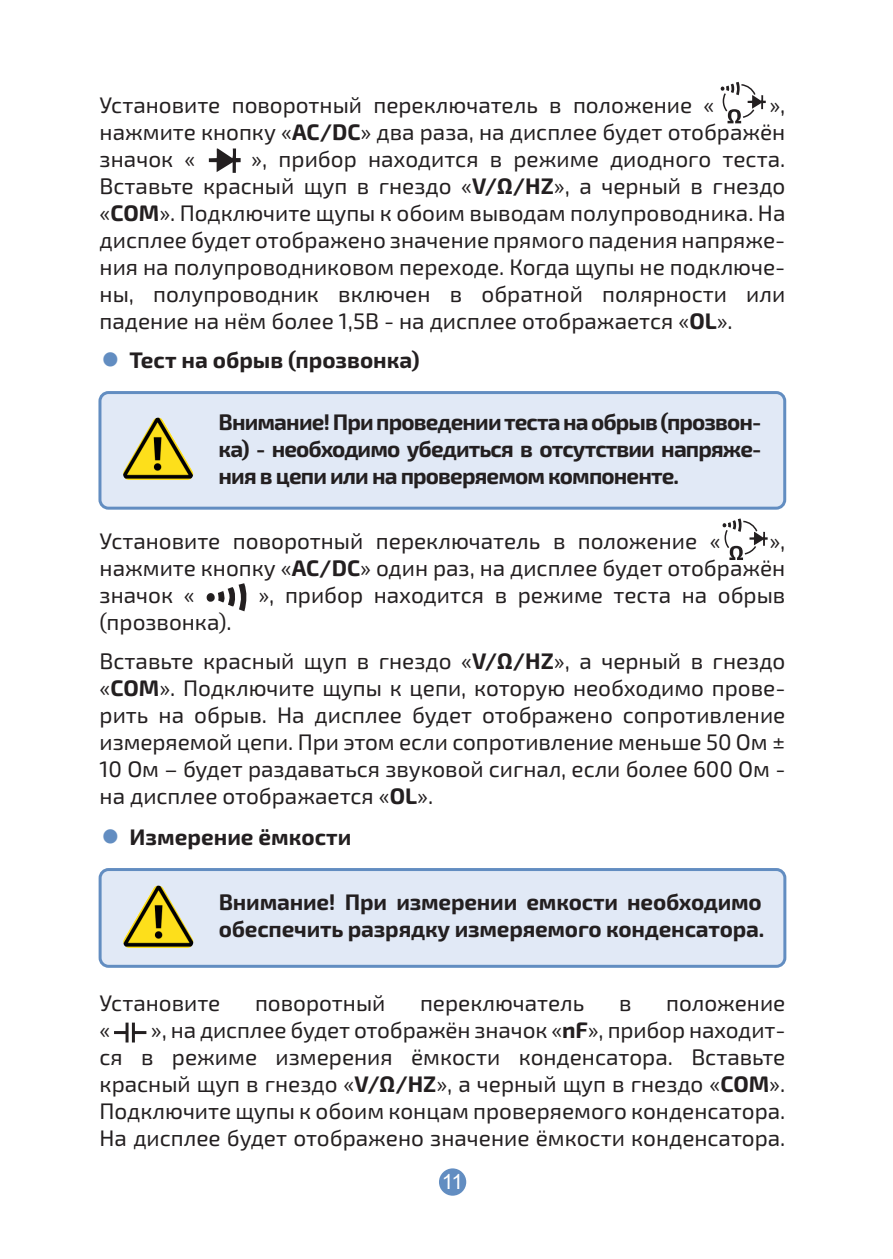
<style>
.page{position:relative;width:893px;height:1259px;background:#fff}
.page>*{position:absolute;margin:0;border:0;box-sizing:border-box;transform-origin:0 0}
.t1{font:22.5px/27px "Exo 2.0";color:#231f20;text-align:justify}
.t2{font:700 22.5px/27px "Exo 2.0";letter-spacing:-.01em;color:#231f20;text-align:justify}
.t3{font:21px "Arial";color:#fff}
.s1{font-weight:700}
.s2{color:#628dc1}
</style>
<div class="page">
<svg style="left:209px;top:148px;width:32px;height:25px"></svg>
<svg style="left:206px;top:583px;width:41px;height:28px"></svg>
<svg style="left:114px;top:1022px;width:32px;height:20px"></svg>
<svg style="left:720px;top:82px;width:46px;height:41px"></svg>
<svg style="left:722px;top:518px;width:46px;height:42px"></svg>
<div style="left:100px;top:392px;width:685px;height:116px;background:#e1e9f6;border-radius:9px"></div>
<div style="left:98px;top:391px;width:688px;height:119px;border:3px solid #628dc1;border-radius:9px"></div>
<img style="left:123px;top:418px;width:71px;height:62px">
<div style="left:100px;top:869px;width:685px;height:97px;background:#e1e9f6;border-radius:9px"></div>
<div style="left:99px;top:868px;width:687px;height:100px;border:3px solid #628dc1;border-radius:9px"></div>
<img style="left:123px;top:885px;width:71px;height:63px">
<div style="left:439px;top:1168px;width:27px;height:27px;background:#628dc1;border-radius:50%"></div>
<p class="t1" style="left:100px;top:92px;width:616px">Установите поворотный переключатель в положение «</p>
<p class="t1" style="left:100px;top:92px;width:687px;text-indent:670px">», нажмите кнопку «<span class="s1">AC/DC</span>» два раза, на дисплее будет отображён значок «</p>
<p class="t1" style="left:100px;top:146px;width:687px;text-indent:152px">», прибор находится в режиме диодного теста.<br>Вставьте красный щуп в гнездо «<span class="s1">V/Ω/HZ</span>», а черный в гнездо «<span class="s1">COM</span>». Подключите щупы к обоим выводам полупроводника. На дисплее будет отображено значение прямого падения напряже&shy;ния на полупроводниковом переходе. Когда щупы не подключе&shy;ны, полупроводник включен в обратной полярности или падение на нём более 1,5В - на дисплее отображается «<span class="s1">OL</span>».</p>
<p class="t2" style="left:100px;top:347px;width:322px"><span class="s2">•</span> Тест на обрыв (прозвонка)</p>
<p class="t2" style="left:219px;top:409px;width:544px">Внимание! При проведении теста на обрыв (прозвон&shy;ка) - необходимо убедиться в отсутствии напряже&shy;ния в цепи или на проверяемом компоненте.</p>
<p class="t1" style="left:100px;top:528px;width:623px">Установите поворотный переключатель в положение «</p>
<p class="t1" style="left:100px;top:528px;width:687px;text-indent:670px">», нажмите кнопку «<span class="s1">AC/DC</span>» один раз, на дисплее будет отображён значок «</p>
<p class="t1" style="left:258px;top:582px;width:529px">», прибор находится в режиме теста на обрыв</p>
<p class="t1" style="left:100px;top:603px;width:687px;line-height:39px">(прозвонка).<br>Вставьте красный щуп в гнездо «<span class="s1">V/Ω/HZ</span>», а черный в гнездо</p>
<p class="t1" style="left:100px;top:675px;width:687px">«<span class="s1">COM</span>». Подключите щупы к цепи, которую необходимо прове&shy;рить на обрыв. На дисплее будет отображено сопротивление измеряемой цепи. При этом если сопротивление меньше 50 Ом ± 10 Ом – будет раздаваться звуковой сигнал, если более 600 Ом - на дисплее отображается «<span class="s1">OL</span>».</p>
<p class="t2" style="left:100px;top:824px;width:253px"><span class="s2">•</span> Измерение ёмкости</p>
<p class="t2" style="left:219px;top:888px;width:547px">Внимание! При измерении емкости необходимо обеспечить разрядку измеряемого конденсатора.</p>
<p class="t1" style="left:100px;top:990px;width:122px">Установите</p>
<p class="t1" style="left:255px;top:990px;width:132px">поворотный</p>
<p class="t1" style="left:420px;top:990px;width:166px">переключатель</p>
<p class="t1" style="left:619px;top:990px;width:14px">в</p>
<p class="t1" style="left:666px;top:990px;width:121px">положение</p>
<p class="t1" style="left:100px;top:1017px;width:12px">«</p>
<p class="t1" style="left:100px;top:1017px;width:687px;text-indent:51px">», на дисплее будет отображён значок «<span class="s1">nF</span>», прибор находит&shy;ся в режиме измерения ёмкости конденсатора. Вставьте красный щуп в гнездо «<span class="s1">V/Ω/HZ</span>», а черный щуп в гнездо «<span class="s1">COM</span>».<br>Подключите щупы к обоим концам проверяемого конденсатора.<br>На дисплее будет отображено значение ёмкости конденсатора.</p>
<p class="t3" style="left:442px;top:1167px;width:23px">11</p>
</div>
